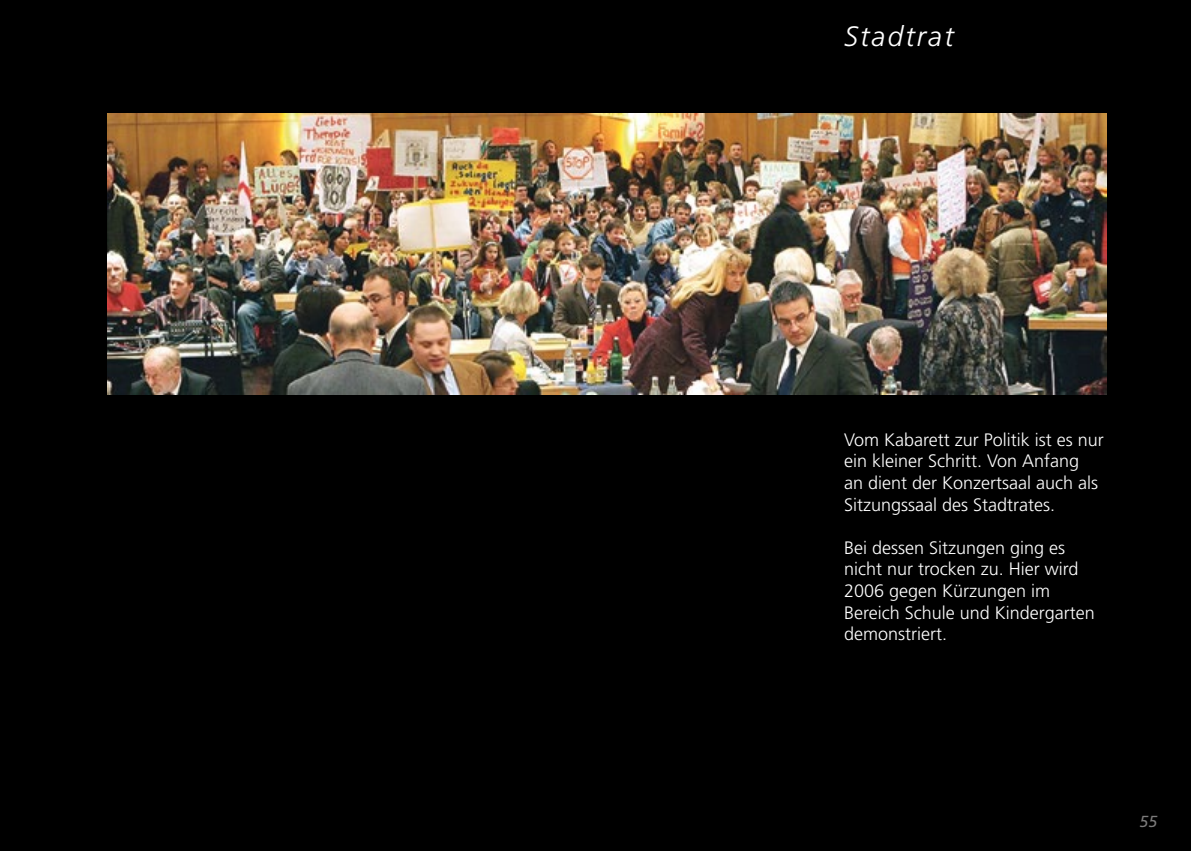
<style>
.page{position:relative;width:1191px;height:851px;background:#fff}
.page>*{position:absolute;margin:0;border:0;box-sizing:border-box;transform-origin:0 0}
.t1{font:italic 300 28px "Frutiger";letter-spacing:.075em;color:#fff}
.t2{font:300 18px/21.6px "Frutiger";color:#fff}
.t3{font:italic 16px "Frutiger";color:#7c7b7b}
</style>
<div class="page">
<div style="left:91px;top:0;width:1100px;height:850px;background:#000"></div>
<img style="left:107px;top:113px;width:999px;height:281px">
<div style="left:0;top:0;width:106px;height:850px;background:#000"></div>
<h1 class="t1" style="left:844px;top:20px;width:111px">Stadtrat</h1>
<p class="t2" style="left:844px;top:428px;width:261px">Vom Kabarett zur Politik ist es nur ein kleiner Schritt. Von Anfang<br>an dient der Konzertsaal auch als<br>Sitzungssaal des Stadtrates.</p>
<p class="t2" style="left:844px;top:536px;width:252px">Bei dessen Sitzungen ging es nicht nur trocken zu. Hier wird<br>2006 gegen Kürzungen im<br>Bereich Schule und Kindergarten demonstriert.</p>
<p class="t3" style="left:1139px;top:811px;width:19px">55</p>
</div>
